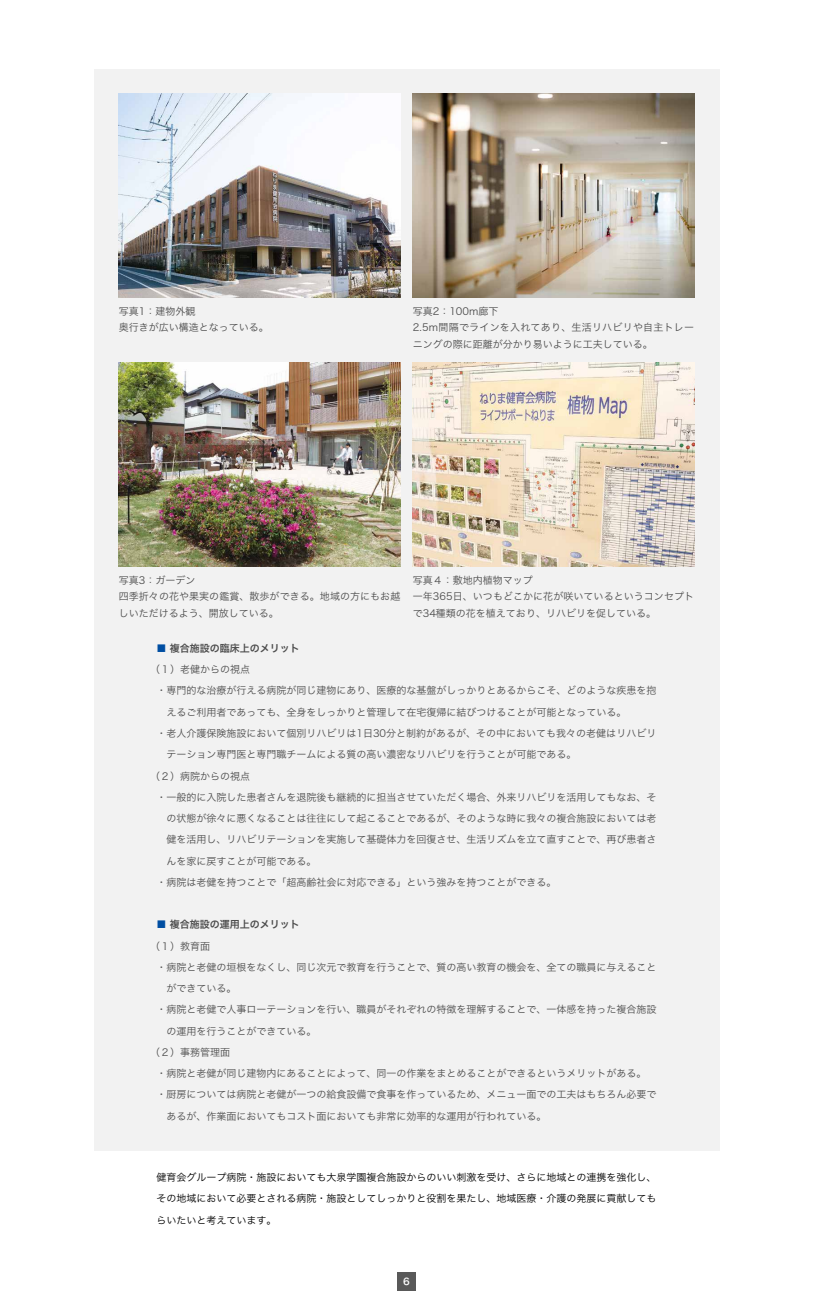
<style>
.page{position:relative;width:813px;height:1313px;background:#fff}
.page>*{position:absolute;margin:0;border:0;box-sizing:border-box;transform-origin:0 0}
.t1{font:10px/16.2px "Hira Kaku Pro W3";color:#4d4d4d}
.t2{font:10px/21.2px "Hira Kaku Pro W3";color:#000;text-align:justify}
.t3{font:10px "Hira Kaku Pro W6";color:#4d4d4d}
.t4{font:9.38px "Hira Kaku Pro W6";color:#fff}
.s1{color:#004ea2}
</style>
<div class="page">
<div style="left:94px;top:69px;width:625px;height:1081px;background:#f2f2f2"></div>
<img style="left:119px;top:94px;width:281px;height:204px">
<img style="left:412px;top:94px;width:282px;height:204px">
<img style="left:119px;top:362px;width:281px;height:204px">
<img style="left:412px;top:362px;width:282px;height:204px">
<div style="left:397px;top:1272px;width:19px;height:19px;background:#595959"></div>
<p class="t1" style="left:119px;top:302px;width:151px">写真1：建物外観<br>奥行きが広い構造となっている。</p>
<p class="t1" style="left:412px;top:302px;width:283px">写真2：100m廊下<br>2.5m間隔でラインを入れてあり、生活リハビリや自主トレーニングの際に距離が分かり易いように工夫している。</p>
<p class="t1" style="left:119px;top:571px;width:283px">写真3：ガーデン<br>四季折々の花や果実の鑑賞、散歩ができる。地域の方にもお越しいただけるよう、開放している。</p>
<p class="t1" style="left:412px;top:571px;width:283px">写真４：敷地内植物マップ<br>一年365日、いつもどこかに花が咲いているというコンセプトで34種類の花を植えており、リハビリを促している。</p>
<p class="t3" style="left:156px;top:639px;width:145px"><span class="s1">■</span> 複合施設の臨床上のメリット</p>
<p class="t1" style="left:150px;top:660px;width:101px">（１）老健からの視点</p>
<p class="t1" style="left:156px;top:682px;width:501px">・専門的な治療が行える病院が同じ建物にあり、医療的な基盤がしっかりとあるからこそ、どのような疾患を抱</p>
<p class="t1" style="left:166px;top:703px;width:461px">えるご利用者であっても、全身をしっかりと管理して在宅復帰に結びつけることが可能となっている。</p>
<p class="t1" style="left:156px;top:724px;width:501px">・老人介護保険施設において個別リハビリは1日30分と制約があるが、その中においても我々の老健はリハビリ</p>
<p class="t1" style="left:166px;top:745px;width:411px">テーション専門医と専門職チームによる質の高い濃密なリハビリを行うことが可能である。</p>
<p class="t1" style="left:150px;top:767px;width:101px">（２）病院からの視点</p>
<p class="t1" style="left:156px;top:788px;width:501px">・一般的に入院した患者さんを退院後も継続的に担当させていただく場合、外来リハビリを活用してもなお、そ</p>
<p class="t1" style="left:166px;top:809px;width:491px">の状態が徐々に悪くなることは往往にして起こることであるが、そのような時に我々の複合施設においては老</p>
<p class="t1" style="left:166px;top:830px;width:491px">健を活用し、リハビリテーションを実施して基礎体力を回復させ、生活リズムを立て直すことで、再び患者さ</p>
<p class="t1" style="left:166px;top:852px;width:151px">んを家に戻すことが可能である。</p>
<p class="t1" style="left:156px;top:873px;width:401px">・病院は老健を持つことで「超高齢社会に対応できる」という強みを持つことができる。</p>
<p class="t3" style="left:156px;top:915px;width:145px"><span class="s1">■</span> 複合施設の運用上のメリット</p>
<p class="t1" style="left:150px;top:937px;width:61px">（１）教育面</p>
<p class="t1" style="left:156px;top:958px;width:501px">・病院と老健の垣根をなくし、同じ次元で教育を行うことで、質の高い教育の機会を、全ての職員に与えること</p>
<p class="t1" style="left:166px;top:979px;width:71px">ができている。</p>
<p class="t1" style="left:156px;top:1000px;width:501px">・病院と老健で人事ローテーションを行い、職員がそれぞれの特徴を理解することで、一体感を持った複合施設</p>
<p class="t1" style="left:166px;top:1022px;width:151px">の運用を行うことができている。</p>
<p class="t1" style="left:150px;top:1043px;width:81px">（２）事務管理面</p>
<p class="t1" style="left:156px;top:1064px;width:491px">・病院と老健が同じ建物内にあることによって、同一の作業をまとめることができるというメリットがある。</p>
<p class="t1" style="left:156px;top:1085px;width:501px">・厨房については病院と老健が一つの給食設備で食事を作っているため、メニュー面での工夫はもちろん必要で</p>
<p class="t1" style="left:166px;top:1107px;width:381px">あるが、作業面においてもコスト面においても非常に効率的な運用が行われている。</p>
<p class="t2" style="left:156px;top:1166px;width:501px">健育会グループ病院・施設においても大泉学園複合施設からのいい刺激を受け、さらに地域との連携を強化し、その地域において必要とされる病院・施設としてしっかりと役割を果たし、地域医療・介護の発展に貢献してもらいたいと考えています。</p>
<p class="t4" style="left:403px;top:1273px;width:8px">6</p>
</div>
